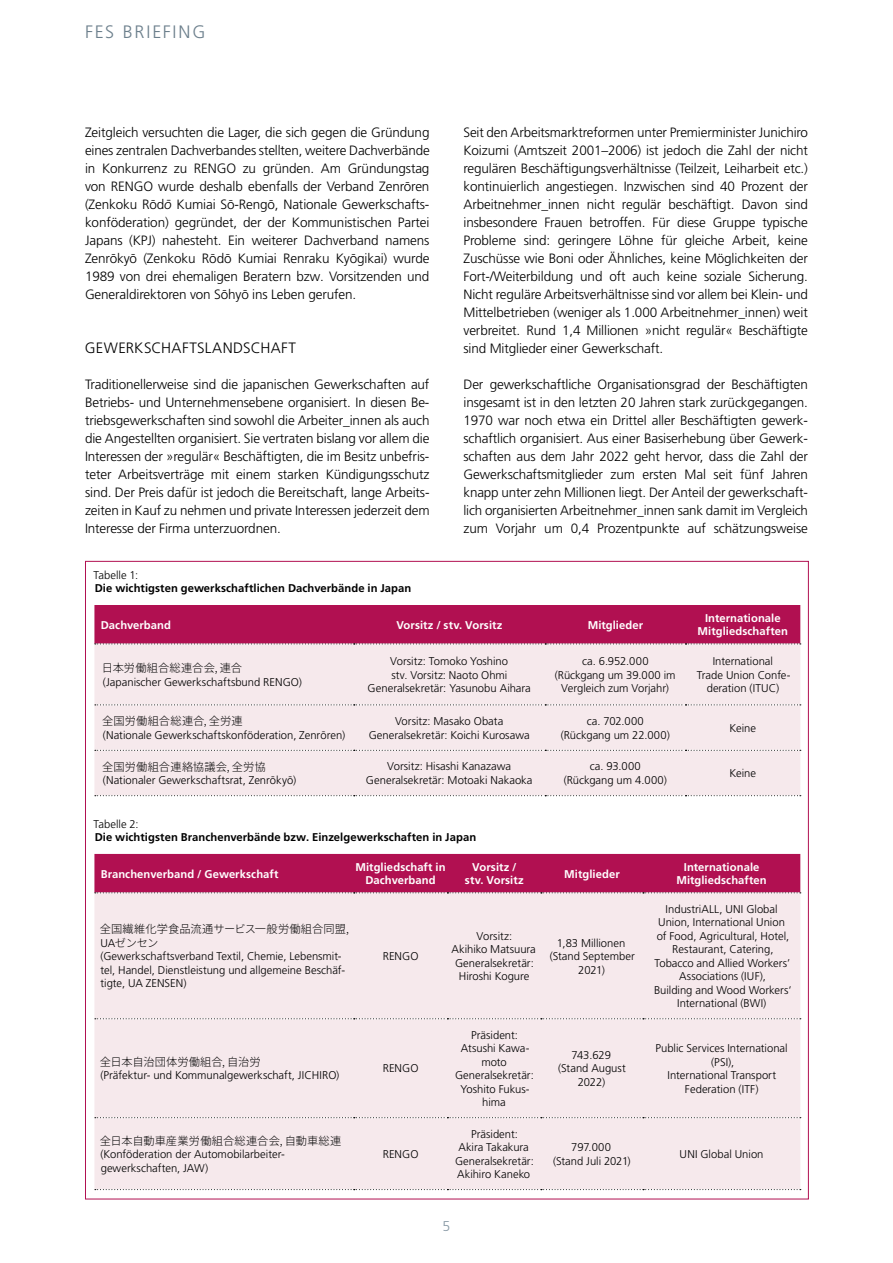
<style>
.page{position:relative;width:893px;height:1263px;background:#fff}
.page>*{position:absolute;margin:0;border:0;box-sizing:border-box;transform-origin:0 0}
.t1{font:300 18px "Frutiger LT Pro";letter-spacing:.095em;color:#6c7f8c}
.t2{font:300 15px "Frutiger LT Pro";letter-spacing:.02em;color:#000}
.t3{font:300 14.1px "Frutiger LT Pro";color:#8798a4}
.t4{font:300 13.5px/18px "Frutiger LT Pro";letter-spacing:-.01em;color:#000;text-align:justify}
.t5{font:300 11.25px/13.5px "Frutiger LT Pro";color:#000;text-align:center}
.t6{font:700 11.25px/13.5px "Frutiger LT Pro";letter-spacing:.005em;color:#fff;text-align:center}
.t7{font:700 11.25px "Frutiger LT Pro";letter-spacing:.005em;color:#000}
.t8{font:300 11.25px/13.5px "Noto Sans JP";letter-spacing:.005em;color:#000}
.s1{font-style:italic}
.s2{font-family:"Frutiger LT Pro"}
</style>
<div class="page">
<div style="left:94px;top:644px;width:706px;height:152px;background:#f6e9ec"></div>
<svg style="left:95px;top:704px;width:706px;height:1px"></svg>
<svg style="left:95px;top:750px;width:706px;height:1px"></svg>
<div style="left:94px;top:605px;width:707px;height:39px;background:#b11051"></div>
<svg style="left:95px;top:795px;width:706px;height:1px"></svg>
<div style="left:94px;top:893px;width:706px;height:296px;background:#f6e9ec"></div>
<svg style="left:95px;top:1018px;width:706px;height:1px"></svg>
<svg style="left:95px;top:1117px;width:706px;height:1px"></svg>
<div style="left:94px;top:854px;width:707px;height:39px;background:#b11051"></div>
<svg style="left:95px;top:1189px;width:706px;height:1px"></svg>
<h1 class="t1" style="left:85px;top:22px;width:122px">FES BRIEFING</h1>
<p class="t4" style="left:85px;top:123px;width:346px">Zeitgleich versuchten die Lager, die sich gegen die Gründung eines zentralen Dachverbandes stellten, weitere Dachverbände in Konkurrenz zu RENGO zu gründen. Am Gründungstag von RENGO wurde deshalb ebenfalls der Verband Zenrōren (Zenkoku Rōd<span class="s1">ō</span> Kumiai Sō-Rengō, Nationale Gewerkschafts&shy;konföderation) gegründet, der der Kommunistischen Partei Japans (KPJ) nahesteht. Ein weiterer Dachverband namens Zenrōkyō (Zenkoku Rōdō Kumiai Renraku Kyōgikai) wurde 1989 von drei ehemaligen Beratern bzw. Vorsitzenden und Generaldirektoren von Sōhyō ins Leben gerufen.</p>
<p class="t2" style="left:85px;top:339px;width:213px">GEWERKSCHAFTSLANDSCHAFT</p>
<p class="t4" style="left:85px;top:375px;width:346px">Traditionellerweise sind die japanischen Gewerkschaften auf Betriebs- und Unternehmensebene organisiert. In diesen Be&shy;triebsgewerkschaften sind sowohl die Arbeiter_innen als auch die Angestellten organisiert. Sie vertraten bislang vor allem die Interessen der »regulär« Beschäftigten, die im Besitz unbefris&shy;teter Arbeitsverträge mit einem starken Kündigungsschutz sind. Der Preis dafür ist jedoch die Bereitschaft, lange Arbeits&shy;zeiten in Kauf zu nehmen und private Interessen jederzeit dem Interesse der Firma unterzuordnen.</p>
<p class="t4" style="left:463px;top:123px;width:346px">Seit den Arbeitsmarktreformen unter Premierminister Junichiro Koizumi (Amtszeit 2001–2006) ist jedoch die Zahl der nicht regulären Beschäftigungsverhältnisse (Teilzeit, Leiharbeit etc.) kontinuierlich angestiegen. Inzwischen sind 40 Prozent der Arbeitnehmer_innen nicht regulär beschäftigt. Davon sind insbesondere Frauen betroffen. Für diese Gruppe typische Probleme sind: geringere Löhne für gleiche Arbeit, keine Zuschüsse wie Boni oder Ähnliches, keine Möglichkeiten der Fort-/Weiterbildung und oft auch keine soziale Sicherung.<br>Nicht reguläre Arbeitsverhältnisse sind vor allem bei Klein- und Mittelbetrieben (weniger als 1.000 Arbeitnehmer_innen) weit verbreitet. Rund 1,4 Millionen »nicht regulär« Beschäftigte sind Mitglieder einer Gewerkschaft.</p>
<p class="t4" style="left:463px;top:375px;width:346px">Der gewerkschaftliche Organisationsgrad der Beschäftigten insgesamt ist in den letzten 20 Jahren stark zurückgegangen.<br>1970 war noch etwa ein Drittel aller Beschäftigten gewerk&shy;schaftlich organisiert. Aus einer Basiserhebung über Gewerk&shy;schaften aus dem Jahr 2022 geht hervor, dass die Zahl der Gewerkschaftsmitglieder zum ersten Mal seit fünf Jahren knapp unter zehn Millionen liegt. Der Anteil der gewerkschaft&shy;lich organisierten Arbeitnehmer_innen sank damit im Vergleich zum Vorjahr um 0,4 Prozentpunkte auf schätzungsweise</p>
<p class="t5" style="left:94px;top:568px;width:46px">Tabelle 1:</p>
<p class="t7" style="left:95px;top:582px;width:318px">Die wichtigsten gewerkschaftlichen Dachverbände in Japan</p>
<p class="t6" style="left:101px;top:618px;width:72px">Dachverband</p>
<p class="t6" style="left:396px;top:618px;width:107px">Vorsitz / stv. Vorsitz</p>
<p class="t6" style="left:588px;top:618px;width:57px">Mitglieder</p>
<p class="t6" style="left:698px;top:611px;width:92px">Internationale<br>Mitgliedschaften</p>
<p class="t8" style="left:102px;top:661px;width:142px">日本労働組合総連合会, 連合</p>
<p class="t5" style="left:103px;top:675px;width:200px">(Japanischer Gewerkschaftsbund RENGO)</p>
<p class="t5" style="left:368px;top:655px;width:165px">Vorsitz: Tomoko Yoshino<br>stv. Vorsitz: Naoto Ohmi<br>Generalsekretär: Yasunobu Aihara</p>
<p class="t5" style="left:555px;top:655px;width:122px">ca. 6.952.000<br>(Rückgang um 39.000 im<br>Vergleich zum Vorjahr)</p>
<p class="t5" style="left:697px;top:655px;width:95px">International<br>Trade Union Confe&shy;deration (ITUC)</p>
<p class="t8" style="left:102px;top:715px;width:142px">全国労働組合総連合, 全労連</p>
<p class="t5" style="left:103px;top:728px;width:244px">(Nationale Gewerkschaftskonföderation, Zenrōren)</p>
<p class="t8" style="left:102px;top:760px;width:165px">全国労働組合連絡協議会, 全労協</p>
<p class="t5" style="left:103px;top:774px;width:195px">(Nationaler Gewerkschaftsrat, Zenrōkyō)</p>
<p class="t5" style="left:369px;top:714px;width:162px">Vorsitz: Masako Obata<br>Generalsekretär: Koichi Kurosawa</p>
<p class="t5" style="left:561px;top:714px;width:111px">ca. 702.000 (Rückgang um 22.000)</p>
<p class="t5" style="left:729px;top:721px;width:28px">Keine</p>
<p class="t5" style="left:366px;top:760px;width:168px">Vorsitz: Hisashi Kanazawa<br>Generalsekretär: Motoaki Nakaoka</p>
<p class="t5" style="left:564px;top:760px;width:105px">ca. 93.000 (Rückgang um 4.000)</p>
<p class="t5" style="left:729px;top:767px;width:28px">Keine</p>
<p class="t5" style="left:94px;top:817px;width:47px">Tabelle 2:</p>
<p class="t7" style="left:95px;top:831px;width:383px">Die wichtigsten Branchenverbände bzw. Einzelgewerkschaften in Japan</p>
<p class="t6" style="left:101px;top:867px;width:179px">Branchenverband / Gewerkschaft</p>
<p class="t6" style="left:355px;top:860px;width:92px">Mitgliedschaft in<br>Dachverband</p>
<p class="t6" style="left:465px;top:860px;width:60px">Vorsitz / stv. Vorsitz</p>
<p class="t6" style="left:564px;top:867px;width:57px">Mitglieder</p>
<p class="t6" style="left:676px;top:860px;width:92px">Internationale<br>Mitgliedschaften</p>
<p class="t8" style="left:100px;top:923px;width:251px">全国繊維化学食品流通サービス一般労働組合同盟,<br><span class="s2">UA</span>ゼンセン</p>
<p class="t5" style="left:100px;top:950px;width:246px;text-align:left">(Gewerkschaftsverband Textil, Chemie, Lebensmit&shy;tel, Handel, Dienstleistung und allgemeine Beschäf&shy;tigte, UA ZENSEN)</p>
<p class="t5" style="left:383px;top:949px;width:37px">RENGO</p>
<p class="t5" style="left:654px;top:902px;width:139px">IndustriALL, UNI Global<br>Union, International Union of Food, Agricultural, Hotel,<br>Restaurant, Catering,<br>Tobacco and Allied Workers’<br>Associations (IUF),<br>Building and Wood Workers‘<br>International (BWI)</p>
<p class="t5" style="left:451px;top:929px;width:86px">Vorsitz:<br>Akihiko Matsuura<br>Generalsekretär:<br>Hiroshi Kogure</p>
<p class="t5" style="left:550px;top:936px;width:87px">1,83 Millionen (Stand September<br>2021)</p>
<p class="t8" style="left:100px;top:1055px;width:162px">全日本自治団体労働組合, 自治労</p>
<p class="t5" style="left:100px;top:1069px;width:240px">(Präfektur- und Kommunalgewerkschaft, JICHIRO)</p>
<p class="t5" style="left:383px;top:1062px;width:37px">RENGO</p>
<p class="t8" style="left:100px;top:1134px;width:243px">全日本自動車産業労働組合総連合会, 自動車総連</p>
<p class="t5" style="left:100px;top:1147px;width:185px;text-align:left">(Konföderation der Automobilarbeiter&shy;gewerkschaften, JAW)</p>
<p class="t5" style="left:383px;top:1147px;width:37px">RENGO</p>
<p class="t5" style="left:455px;top:1028px;width:80px">Präsident:<br>Atsushi Kawa&shy;moto<br>Generalsekretär:<br>Yoshito Fukus&shy;hima</p>
<p class="t5" style="left:455px;top:1127px;width:80px">Präsident:<br>Akira Takakura<br>Generalsekretär:<br>Akihiro Kaneko</p>
<p class="t3" style="left:443px;top:1218px;width:9px">5</p>
<p class="t5" style="left:558px;top:1048px;width:69px">743.629 (Stand August<br>2022)</p>
<p class="t5" style="left:655px;top:1042px;width:134px">Public Services International (PSI),<br>International Transport<br>Federation (ITF)</p>
<p class="t5" style="left:553px;top:1140px;width:79px">797.000<br>(Stand Juli 2021)</p>
<p class="t5" style="left:680px;top:1147px;width:85px">UNI Global Union</p>
</div>
